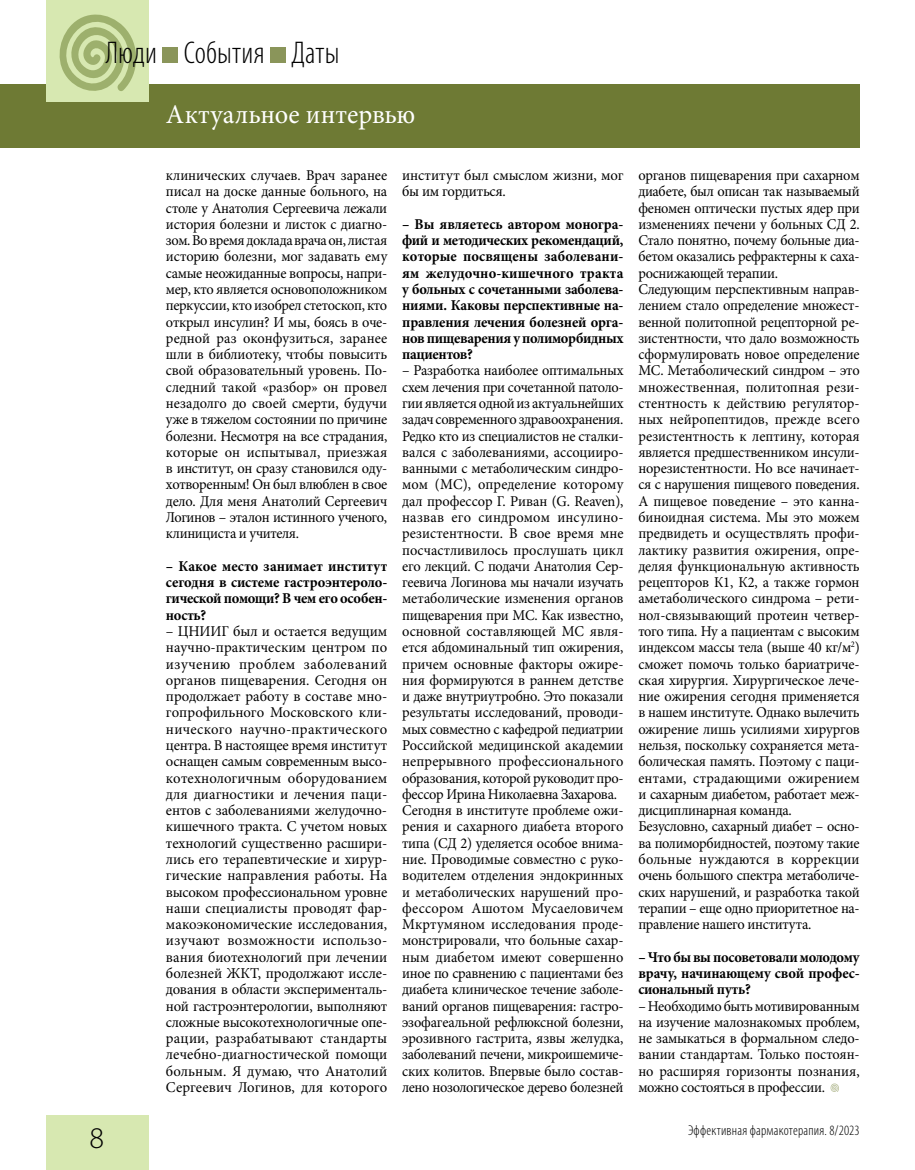
<style>
.page{position:relative;width:915px;height:1170px;background:#fff}
.page>*{position:absolute;margin:0;border:0;box-sizing:border-box;transform-origin:0 0}
.t1{font:300 condensed 31.5px "Myriad Pro";letter-spacing:.005em;color:#000}
.t2{font:300 30px "Myriad Pro";color:#000}
.t3{font:27px "Minion Pro";letter-spacing:.005em;color:#fff}
.t4{font:15px/16.4px "Minion Pro";letter-spacing:-.015em;color:#000;text-align:justify;scale:.96 1}
.t5{font:15px/16.4px "Minion Pro";letter-spacing:-.015em;color:#000;text-align:justify}
.t6{font:700 15px/16.2px "Minion Pro";letter-spacing:-.02em;color:#000;text-align:justify;scale:.96 1}
.t7{font:300 condensed 14.25px "Myriad Pro";letter-spacing:.015em;color:#000}
</style>
<div class="page">
<div style="left:47px;top:1114px;width:102px;height:55px;background:#d7e8b1"></div>
<div style="left:0;top:84px;width:859px;height:63px;background:#6e7a34"></div>
<div style="left:47px;top:0;width:102px;height:102px;background:#d7e8b1"></div>
<svg style="left:59px;top:14px;width:78px;height:77px"></svg>
<div style="left:162px;top:47px;width:16px;height:16px;background:#8a955a"></div>
<div style="left:270px;top:47px;width:16px;height:16px;background:#8a955a"></div>
<svg style="left:830px;top:1083px;width:9px;height:9px"></svg>
<h1 class="t1" style="left:106px;top:34px;width:235px">Люди События Даты</h1>
<h3 class="t3" style="left:166px;top:96px;width:251px">Актуальное интервью</h3>
<h2 class="t2" style="left:89px;top:1120px;width:16px">8</h2>
<p class="t4" style="left:166px;top:167px;width:232px">клинических случаев. Врач заранее писал на доске данные больного, на столе у Анатолия Сергеевича лежали история болезни и листок с диагно&shy;зом. Во время доклада врача он, листая историю болезни, мог задавать ему самые неожиданные вопросы, напри&shy;мер, кто является основоположником перкуссии, кто изобрел стетоскоп, кто открыл инсулин? И мы, боясь в оче&shy;редной раз оконфузиться, заранее шли в библиотеку, чтобы повысить свой образовательный уровень. По&shy;следний такой «разбор» он провел незадолго до своей смерти, будучи уже в тяжелом состоянии по причине болезни. Несмотря на все страдания, которые он испытывал, приезжая в институт, он сразу становился оду&shy;хотворенным! Он был влюблен в свое дело. Для меня Анатолий Сергеевич Логинов – эталон истинного ученого, клинициста и учителя.</p>
<p class="t6" style="left:166px;top:557px;width:232px">– Какое место занимает институт сегодня в системе гастроэнтероло&shy;гической помощи? В чем его особен&shy;ность?</p>
<p class="t5" style="left:166px;top:623px;width:223px">– ЦНИИГ был и остается ведущим научно-практическим центром по изучению проблем заболеваний органов пищеварения. Сегодня он продолжает работу в составе мно&shy;гопрофильного Московского кли&shy;нического научно-практического центра. В настоящее время институт оснащен самым современным высо&shy;котехнологичным оборудованием для диагностики и лечения паци&shy;ентов с заболеваниями желудочно&shy;кишечного тракта. С учетом новых технологий существенно расшири&shy;лись его терапевтические и хирур&shy;гические направления работы. На высоком профессиональном уровне наши специалисты проводят фар&shy;макоэкономические исследования, изучают возможности использо&shy;вания биотехнологий при лечении болезней ЖКТ, продолжают иссле&shy;дования в области эксперименталь&shy;ной гастроэнтерологии, выполняют сложные высокотехнологичные опе&shy;рации, разрабатывают стандарты лечебно-диагностической помощи больным. Я думаю, что Анатолий Сергеевич Логинов, для которого</p>
<p class="t5" style="left:402px;top:167px;width:223px">институт был смыслом жизни, мог бы им гордиться.</p>
<p class="t6" style="left:402px;top:216px;width:232px">– Вы являетесь автором моногра&shy;фий и методических рекомендаций, которые посвящены заболевани&shy;ям желудочно-кишечного тракта у больных с сочетанными заболева&shy;ниями. Каковы перспективные на&shy;правления лечения болезней орга&shy;нов пищеварения у полиморбидных пациентов?</p>
<p class="t4" style="left:402px;top:362px;width:232px;text-align:left">– Разработка наиболее оптимальных схем лечения при сочетанной патоло&shy;гии является одной из актуальнейших задач современного здравоохранения.<br>Редко кто из специалистов не сталки&shy;вался с заболеваниями, ассоцииро&shy;ванными с метаболическим синдро&shy;мом (МС), определение которому дал профессор Г. Риван (G. Reaven), назвав его синдромом инсулино&shy;резистентности. В свое время мне посчастливилось прослушать цикл его лекций. С подачи Анатолия Сер&shy;геевича Логинова мы начали изучать метаболические изменения органов пищеварения при МС. Как известно, основной составляющей МС явля&shy;ется абдоминальный тип ожирения, причем основные факторы ожире&shy;ния формируются в раннем детстве и даже внутриутробно. Это показали результаты исследований, проводи&shy;мых совместно с кафедрой педиатрии Российской медицинской академии непрерывного профессионального образования, которой руководит про&shy;фессор Ирина Николаевна Захарова.<br>Сегодня в институте проблеме ожи&shy;рения и сахарного диабета второго типа (СД 2) уделяется особое внима&shy;ние. Проводимые совместно с руко&shy;водителем отделения эндокринных и метаболических нарушений про&shy;фессором Ашотом Мусаеловичем Мкртумяном исследования проде&shy;монстрировали, что больные сахар&shy;ным диабетом имеют совершенно иное по сравнению с пациентами без диабета клиническое течение заболе&shy;ваний органов пищеварения: гастро&shy;эзофагеальной рефлюксной болезни, эрозивного гастрита, язвы желудка, заболеваний печени, микроишемиче&shy;ских колитов. Впервые было состав&shy;лено нозологическое дерево болезней</p>
<p class="t4" style="left:638px;top:167px;width:232px;text-align:left">органов пищеварения при сахарном диабете, был описан так называемый феномен оптически пустых ядер при изменениях печени у больных СД 2.<br>Стало понятно, почему больные диа&shy;бетом оказались рефрактерны к саха&shy;роснижающей терапии.<br>Следующим перспективным направ&shy;лением стало определение множест&shy;венной политопной рецепторной ре&shy;зистентности, что дало возможность сформулировать новое определение МС. Метаболический синдром – это множественная, политопная рези&shy;стентность к действию регулятор&shy;ных нейропептидов, прежде всего резистентность к лептину, которая является предшественником инсули&shy;норезистентности. Но все начинает&shy;ся с нарушения пищевого поведения.<br>А пищевое поведение – это канна&shy;биноидная система. Мы это можем предвидеть и осуществлять профи&shy;лактику развития ожирения, опре&shy;деляя функциональную активность рецепторов К1, К2, а также гормон аметаболического синдрома – рети&shy;нол-связывающий протеин четвер&shy;того типа. Ну а пациентам с высоким индексом массы тела (выше 40 кг/м<sup>2</sup>) сможет помочь только бариатриче&shy;ская хирургия. Хирургическое лече&shy;ние ожирения сегодня применяется в нашем институте. Однако вылечить ожирение лишь усилиями хирургов нельзя, поскольку сохраняется мета&shy;болическая память. Поэтому с паци&shy;ентами, страдающими ожирением и сахарным диабетом, работает меж&shy;дисциплинарная команда.<br>Безусловно, сахарный диабет – осно&shy;ва полиморбидностей, поэтому такие больные нуждаются в коррекции очень большого спектра метаболиче&shy;ских нарушений, и разработка такой терапии – еще одно приоритетное на&shy;правление нашего института.</p>
<p class="t6" style="left:638px;top:948px;width:232px">– Что бы вы посоветовали молодому врачу, начинающему свой профес&shy;сиональный путь?</p>
<p class="t4" style="left:638px;top:997px;width:232px">– Необходимо быть мотивированным на изучение малознакомых проблем, не замыкаться в формальном следо&shy;вании стандартам. Только постоян&shy;но расширяя горизонты познания, можно состояться в профессии.</p>
<p class="t7" style="left:687px;top:1121px;width:173px">Эффективная фармакотерапия. 8/2023</p>
</div>
